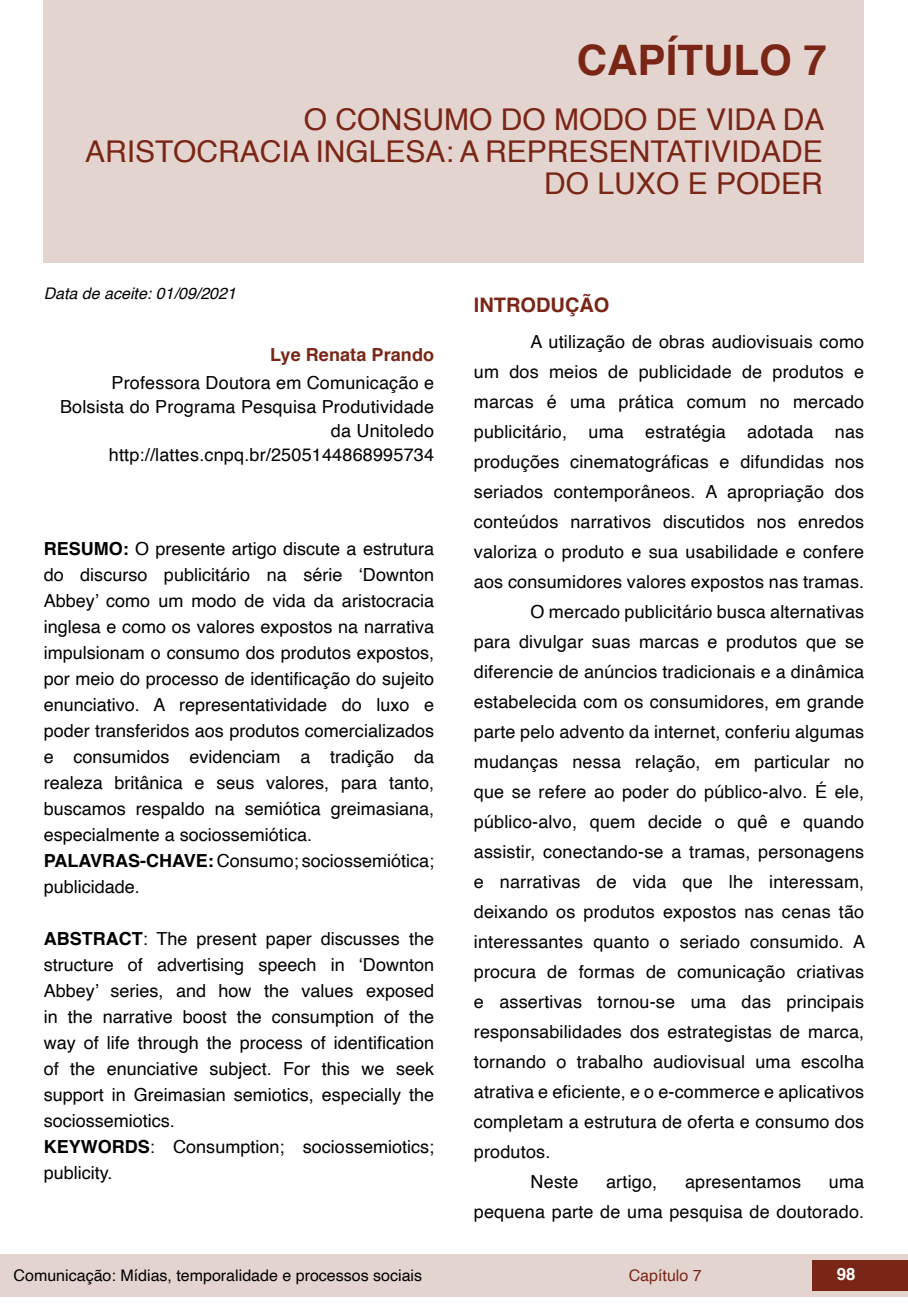
<style>
.page{position:relative;width:908px;height:1304px;background:#fff}
.page>*{position:absolute;margin:0;border:0;box-sizing:border-box;transform-origin:0 0}
.t1{font:700 42px "Helvetica";color:#7a2616}
.t2{font:30px/32px "Helvetica";color:#7a2616;text-align:right}
.t3{font:700 20px "Helvetica";color:#7a2616}
.t4{font:18px/26px "Helvetica";letter-spacing:.01em;color:#000;text-align:right}
.t5{font:700 18px "Helvetica";letter-spacing:.005em;color:#7a2616}
.t6{font:700 16.8px "Helvetica";color:#fff}
.t7{font:16px "Helvetica";color:#000}
.t8{font:italic 16px "Helvetica";color:#000}
.t9{font:16px "Helvetica";color:#7a2616}
.s1{font-weight:700}
</style>
<div class="page">
<div style="left:0;top:1254px;width:906px;height:43px;background:#e4d4d0"></div>
<div style="left:812px;top:1261px;width:95px;height:30px;background:#7a2616"></div>
<div style="left:44px;top:0;width:819px;height:263px;background:#e4d4d0"></div>
<h1 class="t1" style="left:576px;top:26px;width:251px">CAPÍTULO 7</h1>
<h2 class="t2" style="left:85px;top:104px;width:740px">O CONSUMO DO MODO DE VIDA DA<br>ARISTOCRACIA INGLESA: A REPRESENTATIVIDADE<br>DO LUXO E PODER</h2>
<p class="t8" style="left:44px;top:280px;width:194px">Data de aceite: 01/09/2021</p>
<p class="t5" style="left:270px;top:341px;width:165px">Lye Renata Prando</p>
<p class="t4" style="left:60px;top:371px;width:375px;line-height:24px">Professora Doutora em Comunicação e Bolsista do Programa Pesquisa Produtividade da Unitoledo http://lattes.cnpq.br/2505144868995734</p>
<p class="t4" style="left:44px;top:536px;width:392px;text-align:left"><span class="s1">RESUMO:</span> O presente artigo discute a estrutura do discurso publicitário na série ‘Downton Abbey’ como um modo de vida da aristocracia inglesa e como os valores expostos na narrativa impulsionam o consumo dos produtos expostos, por meio do processo de identificação do sujeito enunciativo. A representatividade do luxo e poder transferidos aos produtos comercializados e consumidos evidenciam a tradição da realeza britânica e seus valores, para tanto, buscamos respaldo na semiótica greimasiana, especialmente a sociossemiótica.<br><span class="s1">PALAVRAS-CHAVE:</span> Consumo; sociossemiótica; publicidade.</p>
<p class="t4" style="left:44px;top:926px;width:392px;text-align:left"><span class="s1">ABSTRACT</span>: The present paper discusses the structure of advertising speech in ‘Downton Abbey’ series, and how the values exposed in the narrative boost the consumption of the way of life through the process of identification of the enunciative subject. For this we seek support in Greimasian semiotics, especially the sociossemiotics.<br><span class="s1">KEYWORDS</span>: Consumption; sociossemiotics; publicity.</p>
<p class="t3" style="left:473px;top:289px;width:137px">INTRODUÇÃO</p>
<p class="t4" style="left:530px;top:329px;width:335px">A utilização de obras audiovisuais como</p>
<p class="t4" style="left:473px;top:359px;width:392px">um dos meios de publicidade de produtos e</p>
<p class="t4" style="left:473px;top:389px;width:392px">marcas é uma prática comum no mercado</p>
<p class="t4" style="left:473px;top:419px;width:392px">publicitário, uma estratégia adotada nas</p>
<p class="t4" style="left:473px;top:449px;width:391px">produções cinematográficas e difundidas nos</p>
<p class="t4" style="left:473px;top:479px;width:391px">seriados contemporâneos. A apropriação dos</p>
<p class="t4" style="left:473px;top:509px;width:392px">conteúdos narrativos discutidos nos enredos</p>
<p class="t4" style="left:473px;top:539px;width:392px">valoriza o produto e sua usabilidade e confere</p>
<p class="t4" style="left:473px;top:569px;width:392px">aos consumidores valores expostos nas tramas.</p>
<p class="t4" style="left:530px;top:599px;width:335px">O mercado publicitário busca alternativas</p>
<p class="t4" style="left:473px;top:629px;width:392px">para divulgar suas marcas e produtos que se</p>
<p class="t4" style="left:473px;top:659px;width:392px">diferencie de anúncios tradicionais e a dinâmica</p>
<p class="t4" style="left:473px;top:689px;width:392px">estabelecida com os consumidores, em grande</p>
<p class="t4" style="left:473px;top:719px;width:392px">parte pelo advento da internet, conferiu algumas</p>
<p class="t4" style="left:473px;top:749px;width:391px">mudanças nessa relação, em particular no</p>
<p class="t4" style="left:473px;top:779px;width:391px">que se refere ao poder do público-alvo. É ele,</p>
<p class="t4" style="left:473px;top:809px;width:391px">público-alvo, quem decide o quê e quando</p>
<p class="t4" style="left:473px;top:839px;width:392px">assistir, conectando-se a tramas, personagens</p>
<p class="t4" style="left:473px;top:869px;width:391px">e narrativas de vida que lhe interessam,</p>
<p class="t4" style="left:473px;top:899px;width:391px">deixando os produtos expostos nas cenas tão</p>
<p class="t4" style="left:473px;top:929px;width:392px">interessantes quanto o seriado consumido. A</p>
<p class="t4" style="left:473px;top:959px;width:392px">procura de formas de comunicação criativas</p>
<p class="t4" style="left:473px;top:989px;width:392px">e assertivas tornou-se uma das principais</p>
<p class="t4" style="left:473px;top:1019px;width:392px">responsabilidades dos estrategistas de marca,</p>
<p class="t4" style="left:473px;top:1049px;width:391px">tornando o trabalho audiovisual uma escolha</p>
<p class="t4" style="left:473px;top:1079px;width:392px">atrativa e eficiente, e o e-commerce e aplicativos</p>
<p class="t4" style="left:473px;top:1109px;width:392px">completam a estrutura de oferta e consumo dos</p>
<p class="t4" style="left:473px;top:1139px;width:78px">produtos.</p>
<p class="t4" style="left:530px;top:1169px;width:49px">Neste</p>
<p class="t4" style="left:606px;top:1169px;width:53px">artigo,</p>
<p class="t4" style="left:684px;top:1169px;width:118px">apresentamos</p>
<p class="t4" style="left:473px;top:1167px;width:392px;line-height:30px">uma<br>pequena parte de uma pesquisa de doutorado.</p>
<p class="t7" style="left:14px;top:1263px;width:410px">Comunicação: Mídias, temporalidade e processos sociais</p>
<p class="t9" style="left:628px;top:1263px;width:74px">Capítulo 7</p>
<p class="t6" style="left:836px;top:1261px;width:20px">98</p>
</div>
